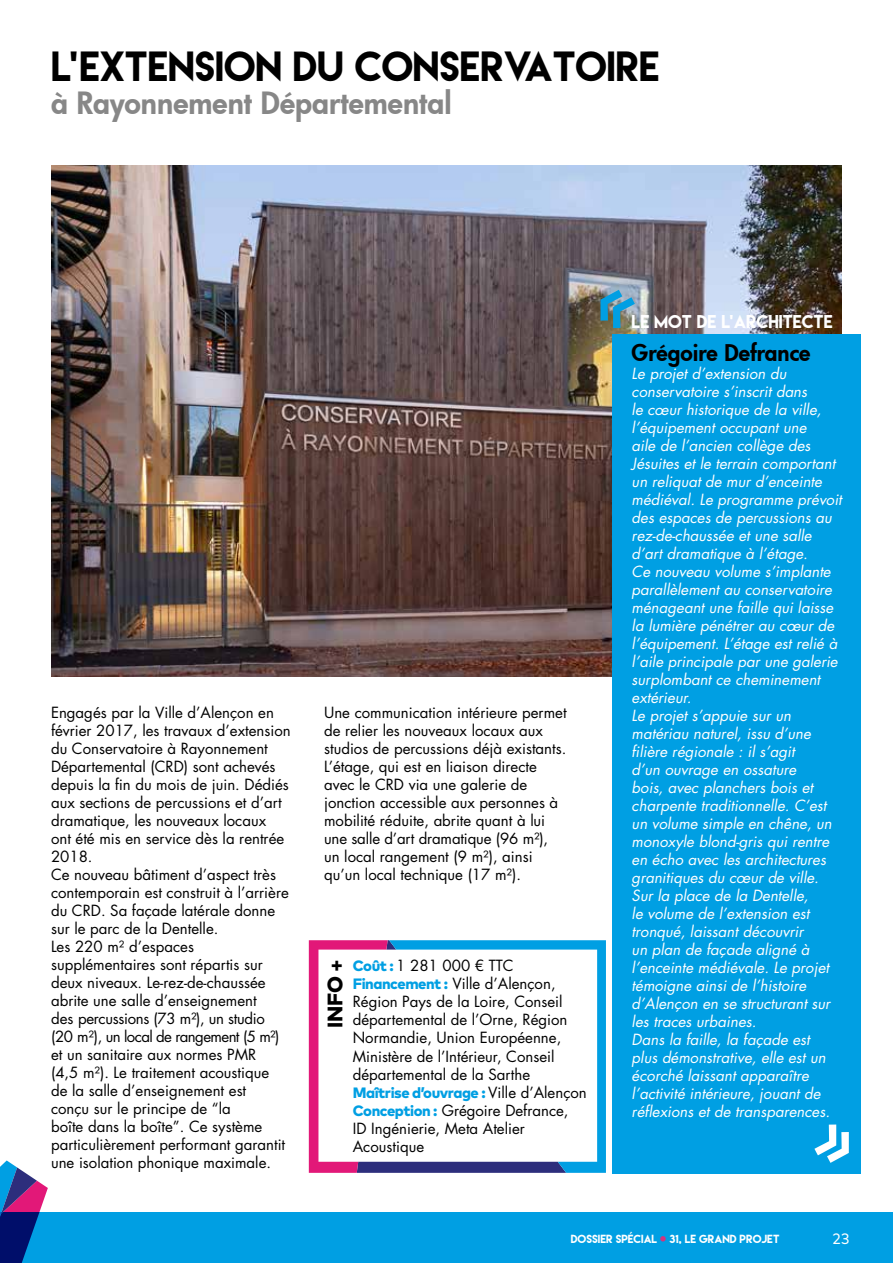
<style>
.page{position:relative;width:893px;height:1263px;background:#fff}
.page>*{position:absolute;margin:0;border:0;box-sizing:border-box;transform-origin:0 0}
.t1{font:37.5px "Lemon Milk";color:#000}
.t2{font:800 30px "Futura";color:#878787}
.t3{font:800 22.5px "Futura";color:#000}
.t4{font:800 21px "Mark";color:#000}
.t5{font:16.5px "Lemon Milk";color:#fff}
.t6{font:15px/18px "Futura Std";color:#000}
.t7{font:italic 15px/18px "Futura Std";color:#fff}
.t8{font:800 15px "Mark";letter-spacing:-.03em;color:#009fe3}
.t9{font:15px "Mark";color:#fff}
.t10{font:10.5px "Lemon Milk";color:#fff}
.s1{font-family:"Mark";font-weight:800;color:#009fe3}
.s2{font-family:"Futura Std";font-weight:400;color:#000}
</style>
<div class="page">
<div style="left:0;top:1212px;width:893px;height:51px;background:#009fe3"></div>
<svg style="left:0;top:1160px;width:48px;height:103px"></svg>
<svg style="left:660px;top:1236px;width:6px;height:5px"></svg>
<img style="left:51px;top:166px;width:791px;height:510px">
<div style="left:612px;top:334px;width:249px;height:840px;background:#009fe3"></div>
<svg style="left:600px;top:290px;width:35px;height:38px"></svg>
<svg style="left:814px;top:1124px;width:35px;height:39px"></svg>
<svg style="left:389px;top:940px;width:217px;height:233px"></svg>
<svg style="left:309px;top:940px;width:79px;height:233px"></svg>
<h1 class="t1" style="left:51px;top:40px;width:610px">L’EXTENSION DU CONSERVATOIRE</h1>
<h2 class="t2" style="left:51px;top:82px;width:402px">à Rayonnement Départemental</h2>
<p class="t6" style="left:51px;top:704px;width:241px">Engagés par la Ville d’Alençon en février 2017, les travaux d’extension du Conservatoire à Rayonnement<br>Départemental (CRD) sont achevés depuis la fin du mois de juin. Dédiés aux sections de percussions et d’art dramatique, les nouveaux locaux<br>ont été mis en service dès la rentrée<br>2018.<br>Ce nouveau bâtiment d’aspect très contemporain est construit à l’arrière du CRD. Sa façade latérale donne sur le parc de la Dentelle.<br>Les 220 m² d’espaces supplémentaires sont répartis sur deux niveaux. Le-rez-de-chaussée abrite une salle d’enseignement<br>des percussions (73 m²), un studio (20 m²), un local de rangement (5 m²) et un sanitaire aux normes PMR<br>(4,5 m²). Le traitement acoustique<br>de la salle d’enseignement est<br>conçu sur le principe de “la<br>boîte dans la boîte”. Ce système particulièrement performant garantit une isolation phonique maximale.</p>
<p class="t6" style="left:324px;top:704px;width:244px">Une communication intérieure permet de relier les nouveaux locaux aux studios de percussions déjà existants.<br>L’étage, qui est en liaison directe avec le CRD via une galerie de jonction accessible aux personnes à mobilité réduite, abrite quant à lui une salle d’art dramatique (96 m²), un local rangement (9 m²), ainsi qu’un local technique (17 m²).</p>
<h3 class="t4" style="left:323px;top:1027px;width:70px;rotate:-90deg">INFO +</h3>
<p class="t6" style="left:353px;top:957px;width:216px"><span class="s1">Coût :</span> 1 281 000 € TTC<br><span class="s1">Financement :</span> Ville d’Alençon,<br>Région Pays de la Loire, Conseil départemental de l’Orne, Région<br>Normandie, Union Européenne,<br>Ministère de l’Intérieur, Conseil départemental de la Sarthe</p>
<p class="t8" style="left:353px;top:1083px;width:236px">Maîtrise d’ouvrage : <span class="s2">Ville d’Alençon</span></p>
<p class="t6" style="left:353px;top:1101px;width:217px"><span class="s1">Conception :</span> Grégoire Defrance,<br>ID Ingénierie, Meta Atelier<br>Acoustique</p>
<p class="t5" style="left:632px;top:310px;width:203px">LE MOT DE L’ARCHITECTE</p>
<h3 class="t3" style="left:632px;top:338px;width:180px">Grégoire Defrance</h3>
<p class="t7" style="left:632px;top:365px;width:212px">Le projet d’extension du conservatoire s’inscrit dans<br>le cœur historique de la ville, l’équipement occupant une<br>aile de l’ancien collège des<br>Jésuites et le terrain comportant un reliquat de mur d’enceinte médiéval. Le programme prévoit des espaces de percussions au rez-de-chaussée et une salle d’art dramatique à l’étage.<br>Ce nouveau volume s’implante parallèlement au conservatoire ménageant une faille qui laisse la lumière pénétrer au cœur de l’équipement. L’étage est relié à l’aile principale par une galerie surplombant ce cheminement extérieur.<br>Le projet s’appuie sur un matériau naturel, issu d’une filière régionale : il s’agit<br>d’un ouvrage en ossature<br>bois, avec planchers bois et charpente traditionnelle. C’est un volume simple en chêne, un monoxyle blond-gris qui rentre en écho avec les architectures granitiques du cœur de ville.<br>Sur la place de la Dentelle,<br>le volume de l’extension est tronqué, laissant découvrir<br>un plan de façade aligné à l’enceinte médiévale. Le projet témoigne ainsi de l’histoire d’Alençon en se structurant sur les traces urbaines.<br>Dans la faille, la façade est<br>plus démonstrative, elle est un écorché laissant apparaître l’activité intérieure, jouant de réflexions et de transparences.</p>
<p class="t10" style="left:571px;top:1232px;width:210px">DOSSIER SPÉCIAL 31, LE GRAND PROJET</p>
<p class="t9" style="left:832px;top:1229px;width:19px">23</p>
</div>
